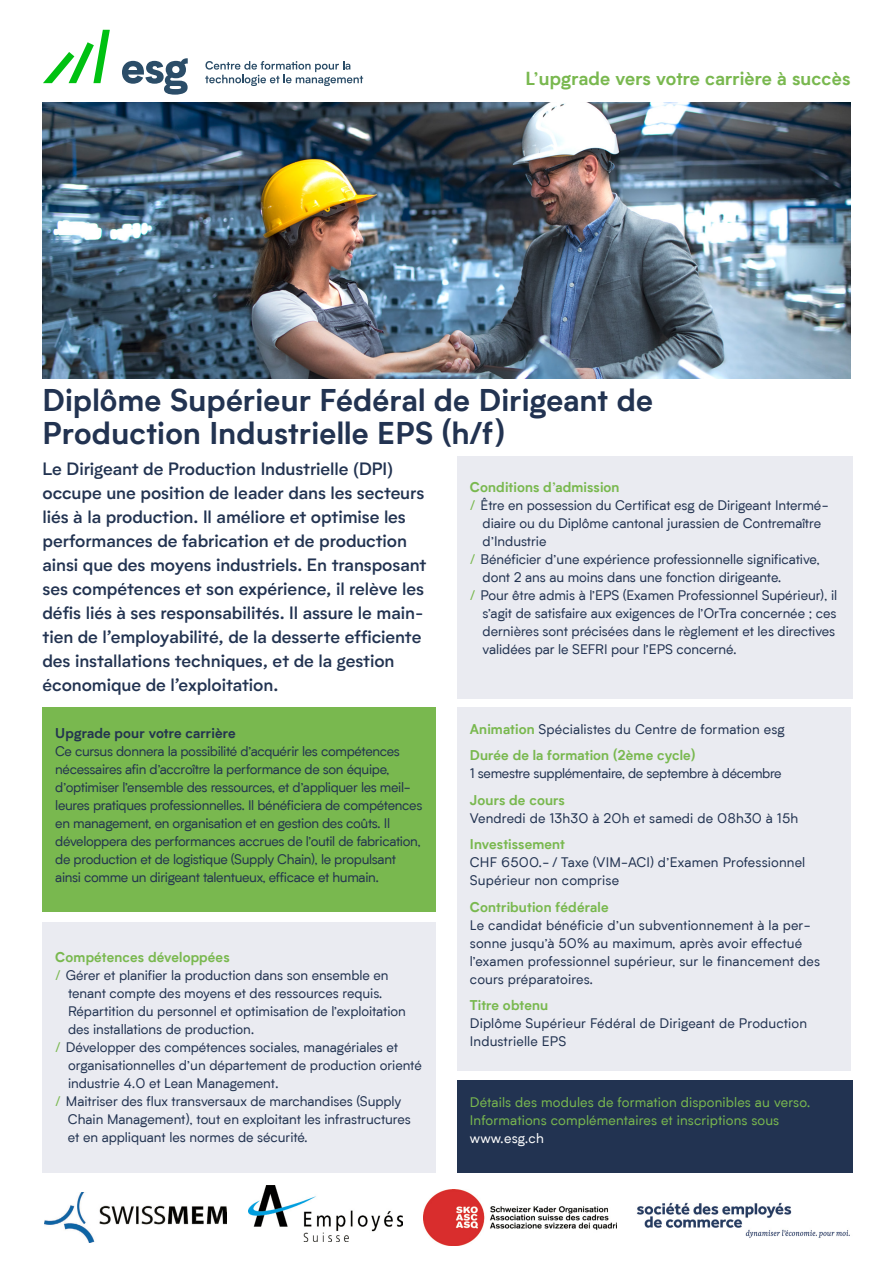
<style>
.page{position:relative;width:893px;height:1263px;background:#fff}
.page>*{position:absolute;margin:0;border:0;box-sizing:border-box;transform-origin:0 0}
.t1{font:700 30px/33px "Biotif";letter-spacing:.01em;color:#223351}
.t2{font:700 18px "Biotif";letter-spacing:.01em;color:#79b84f}
.t3{font:500 17.25px/24px "Biotif";letter-spacing:-.005em;color:#223351}
.t4{font:13.5px/18px "Biotif";letter-spacing:-.005em;color:#223351}
.t5{font:13.5px/18px "Biotif";letter-spacing:-.025em;color:#233450}
.t6{font:700 13.5px/26.5px "Biotif";letter-spacing:.01em;color:#79b84f}
.t7{font:13.5px/18px "Biotif";letter-spacing:.01em;color:#79b84f}
.t8{font:13.5px "Biotif";letter-spacing:-.025em;color:#223351}
.t9{font:700 13.5px "Biotif";letter-spacing:.01em;color:#233450}
.t10{font:13.5px "Biotif";letter-spacing:.01em;color:#fff}
.s1{color:#79b84f}
.s2{font-weight:400;color:#223351}
</style>
<div class="page">
<img style="left:43px;top:102px;width:807px;height:276px">
<div style="left:457px;top:457px;width:396px;height:242px;background:#eaebf1"></div>
<div style="left:43px;top:707px;width:393px;height:205px;background:#79b84f"></div>
<div style="left:43px;top:922px;width:393px;height:250px;background:#eaebf1"></div>
<svg style="left:43px;top:30px;width:67px;height:53px"></svg>
<svg style="left:122px;top:58px;width:66px;height:37px"></svg>
<svg style="left:205px;top:61px;width:158px;height:25px"></svg>
<div style="left:457px;top:707px;width:393px;height:363px;background:#eaebf1"></div>
<div style="left:457px;top:1080px;width:396px;height:92px;background:#223351"></div>
<img style="left:45px;top:1192px;width:181px;height:50px">
<img style="left:248px;top:1185px;width:155px;height:56px">
<img style="left:424px;top:1189px;width:193px;height:56px">
<img style="left:636px;top:1202px;width:214px;height:36px">
<h2 class="t2" style="left:525px;top:65px;width:327px">L’upgrade vers votre carrière à succès</h2>
<h1 class="t1" style="left:43px;top:382px;width:612px">Diplôme Supérieur Fédéral de Dirigeant de<br>Production Industrielle EPS (h/f)</h1>
<p class="t3" style="left:43px;top:456px;width:385px">Le Dirigeant de Production Industrielle (DPI) occupe une position de leader dans les secteurs liés à la production. Il améliore et optimise les performances de fabrication et de production ainsi que des moyens industriels. En transposant ses compétences et son expérience, il relève les défis liés à ses responsabilités. Il assure le main&shy;tien de l’employabilité, de la desserte efficiente des installations techniques, et de la gestion économique de l’exploitation.</p>
<p class="t6" style="left:470px;top:473px;width:151px">Conditions d’admission</p>
<p class="t4" style="left:470px;top:496px;width:360px"><span class="s1">/</span> Être en possession du Certificat esg de Dirigeant Intermé-</p>
<p class="t4" style="left:483px;top:514px;width:340px">diaire ou du Diplôme cantonal jurassien de Contremaître</p>
<p class="t4" style="left:483px;top:532px;width:65px">d’Industrie</p>
<p class="t4" style="left:470px;top:550px;width:351px"><span class="s1">/</span> Bénéficier d’une expérience professionnelle significative,</p>
<p class="t4" style="left:483px;top:568px;width:300px">dont 2 ans au moins dans une fonction dirigeante.</p>
<p class="t4" style="left:470px;top:586px;width:369px"><span class="s1">/</span> Pour être admis à l’EPS (Examen Professionnel Supérieur), il</p>
<p class="t4" style="left:483px;top:604px;width:355px">s’agit de satisfaire aux exigences de l’OrTra concernée ; ces</p>
<p class="t4" style="left:483px;top:622px;width:354px">dernières sont précisées dans le règlement et les directives</p>
<p class="t4" style="left:483px;top:640px;width:255px">validées par le SEFRI pour l’EPS concerné.</p>
<p class="t9" style="left:55px;top:723px;width:182px">Upgrade pour votre carrière</p>
<p class="t5" style="left:55px;top:742px;width:369px">Ce cursus donnera la possibilité d’acquérir les compétences nécessaires afin d’accroître la performance de son équipe, d’optimiser l’ensemble des ressources, et d’appliquer les meil&shy;leures pratiques professionnelles. Il bénéficiera de compétences en management, en organisation et en gestion des coûts. Il développera des performances accrues de l’outil de fabrication, de production et de logistique (Supply Chain), le propulsant ainsi comme un dirigeant talentueux, efficace et humain.</p>
<p class="t6" style="left:55px;top:943px;width:176px">Compétences développées</p>
<p class="t4" style="left:55px;top:965px;width:335px"><span class="s1">/</span> Gérer et planifier la production dans son ensemble en</p>
<p class="t4" style="left:68px;top:983px;width:316px">tenant compte des moyens et des ressources requis.</p>
<p class="t4" style="left:68px;top:1001px;width:339px">Répartition du personnel et optimisation de l’exploitation</p>
<p class="t4" style="left:68px;top:1019px;width:188px">des installations de production.</p>
<p class="t4" style="left:55px;top:1037px;width:344px"><span class="s1">/</span> Développer des compétences sociales, managériales et</p>
<p class="t4" style="left:68px;top:1055px;width:355px">organisationnelles d’un département de production orienté</p>
<p class="t4" style="left:68px;top:1073px;width:212px">industrie 4.0 et Lean Management.</p>
<p class="t4" style="left:55px;top:1091px;width:348px"><span class="s1">/</span> Maitriser des flux transversaux de marchandises (Supply</p>
<p class="t4" style="left:68px;top:1109px;width:344px">Chain Management), tout en exploitant les infrastructures</p>
<p class="t4" style="left:68px;top:1127px;width:241px">et en appliquant les normes de sécurité.</p>
<p class="t6" style="left:470px;top:715px;width:316px">Animation <span class="s2">Spécialistes du Centre de formation esg<br></span>Durée de la formation (2ème cycle)</p>
<p class="t8" style="left:470px;top:764px;width:313px">1 semestre supplémentaire, de septembre à décembre</p>
<p class="t6" style="left:470px;top:786px;width:97px">Jours de cours</p>
<p class="t4" style="left:470px;top:808px;width:330px">Vendredi de 13h30 à 20h et samedi de 08h30 à 15h</p>
<p class="t6" style="left:470px;top:830px;width:97px">Investissement</p>
<p class="t4" style="left:470px;top:853px;width:337px">CHF 6500.- / Taxe (VIM-ACI) d’Examen Professionnel<br>Supérieur non comprise</p>
<p class="t6" style="left:470px;top:893px;width:140px">Contribution fédérale</p>
<p class="t4" style="left:470px;top:915px;width:352px">Le candidat bénéficie d’un subventionnement à la per&shy;sonne jusqu’à 50% au maximum, après avoir effectué l’examen professionnel supérieur, sur le financement des cours préparatoires.</p>
<p class="t6" style="left:470px;top:991px;width:80px">Titre obtenu</p>
<p class="t4" style="left:470px;top:1014px;width:339px">Diplôme Supérieur Fédéral de Dirigeant de Production<br>Industrielle EPS</p>
<p class="t7" style="left:470px;top:1092px;width:342px">Détails des modules de formation disponibles au verso.<br>Informations complémentaires et inscriptions sous</p>
<p class="t10" style="left:470px;top:1129px;width:75px">www.esg.ch</p>
</div>
